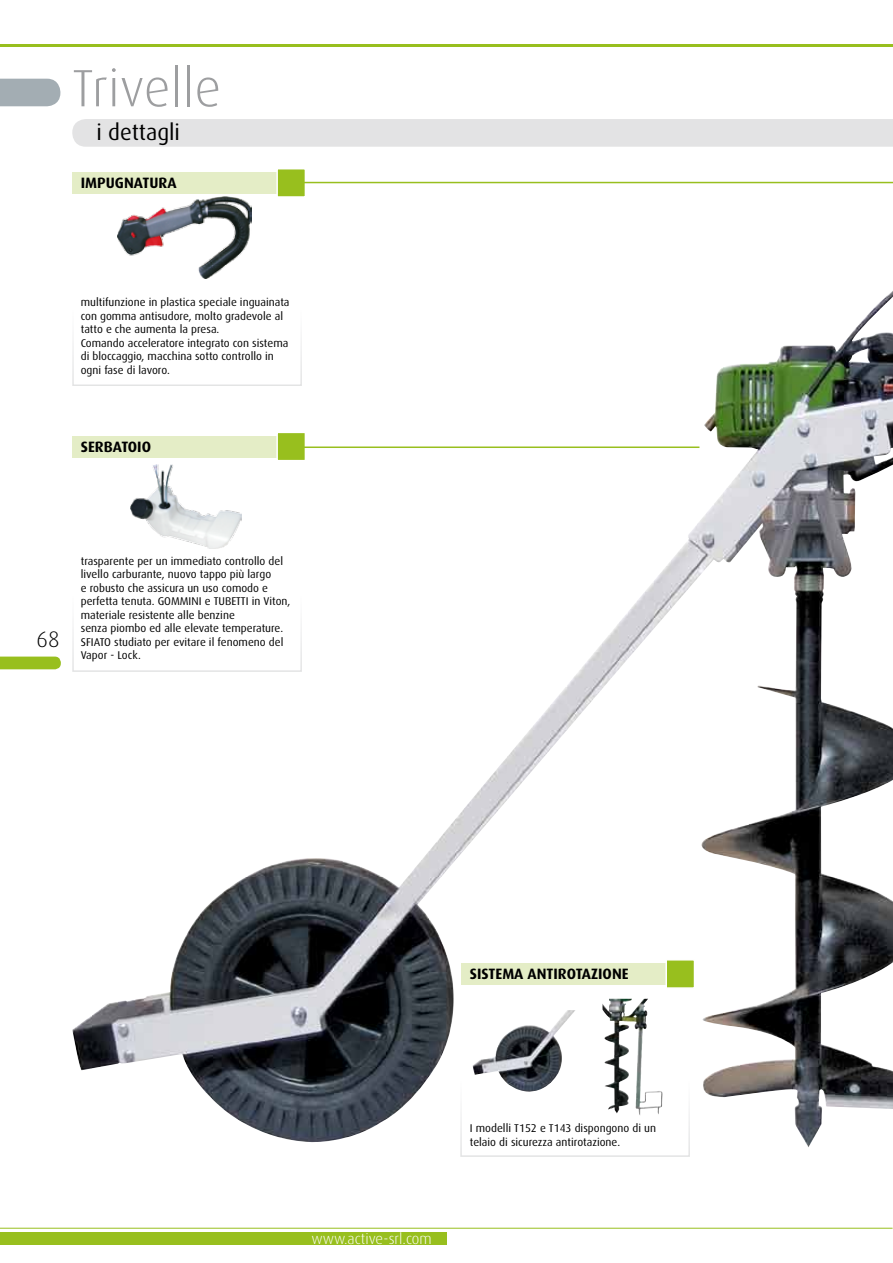
<style>
.page{position:relative;width:893px;height:1263px;background:#fff}
.page>*{position:absolute;margin:0;border:0;box-sizing:border-box;transform-origin:0 0}
.t1{font:300 52.5px "Dax";color:#9d9ea0}
.t2{font:22.5px "Dax";color:#000}
.t3{font:300 22.5px "Dax";color:#000}
.t4{font:700 15px "Dax";color:#000}
.t5{font:300 15px "Dax";color:#fff}
.t6{font:11.25px/13.5px "Dax";color:#000}
</style>
<div class="page">
<hr style="left:0;top:45px;width:893px;height:2px;background:#98bf1e">
<svg style="left:0;top:657px;width:61px;height:12px"></svg>
<div style="left:0;top:1232px;width:446px;height:13px;background:#98bf1e"></div>
<hr style="left:0;top:1228px;width:892px;height:1px;background:#98bf1e">
<img style="left:72px;top:313px;width:821px;height:834px">
<div style="left:72px;top:119px;width:821px;height:28px;background:#e3e3e4"></div>
<div style="left:0;top:79px;width:60px;height:27px;background:#a3adb3"></div>
<div style="left:72px;top:436px;width:230px;height:21px;background:#e4edc6"></div>
<div style="left:276px;top:432px;width:30px;height:29px;background:#98bf1e;border:2px solid #fff"></div>
<img style="left:131px;top:464px;width:110px;height:85px">
<div style="left:461px;top:963px;width:230px;height:21px;background:#e4edc6"></div>
<div style="left:665px;top:959px;width:30px;height:30px;background:#98bf1e;border:2px solid #fff"></div>
<div style="left:72px;top:172px;width:230px;height:21px;background:#e4edc6"></div>
<div style="left:276px;top:168px;width:30px;height:30px;background:#98bf1e;border:2px solid #fff"></div>
<img style="left:118px;top:196px;width:134px;height:83px">
<hr style="left:302px;top:182px;width:591px;height:1px;background:#98bf1e">
<hr style="left:302px;top:446px;width:397px;height:2px;background:#98bf1e">
<img style="left:473px;top:1010px;width:103px;height:82px">
<img style="left:623px;top:999px;width:21px;height:17px">
<div style="left:460px;top:1076px;width:230px;height:81px;border:2px solid #fff"></div>
<div style="left:72px;top:305px;width:230px;height:81px;border:2px solid #fff"></div>
<div style="left:72px;top:591px;width:230px;height:81px;border:2px solid #fff"></div>
<h1 class="t1" style="left:72px;top:59px;width:150px">Trivelle</h1>
<h2 class="t2" style="left:97px;top:120px;width:85px">i dettagli</h2>
<h3 class="t4" style="left:81px;top:174px;width:97px">IMPUGNATURA</h3>
<p class="t6" style="left:81px;top:296px;width:210px">multifunzione in plastica speciale inguainata con gomma antisudore, molto gradevole al tatto e che aumenta la presa.<br>Comando acceleratore integrato con sistema di bloccaggio, macchina sotto controllo in ogni fase di lavoro.</p>
<h3 class="t4" style="left:81px;top:438px;width:72px">SERBATOIO</h3>
<h2 class="t3" style="left:37px;top:627px;width:24px">68</h2>
<p class="t6" style="left:81px;top:554px;width:211px">trasparente per un immediato controllo del livello carburante, nuovo tappo più largo<br>e robusto che assicura un uso comodo e perfetta tenuta. GOMMINI e TUBETTI in Viton, materiale resistente alle benzine<br>senza piombo ed alle elevate temperature.<br>SFIATO studiato per evitare il fenomeno del Vapor - Lock.</p>
<h3 class="t4" style="left:470px;top:965px;width:160px">SISTEMA ANTIROTAZIONE</h3>
<h3 class="t5" style="left:311px;top:1230px;width:122px">www.active-srl.com</h3>
<p class="t6" style="left:470px;top:1122px;width:188px">I modelli T152 e T143 dispongono di un telaio di sicurezza antirotazione.</p>
</div>
